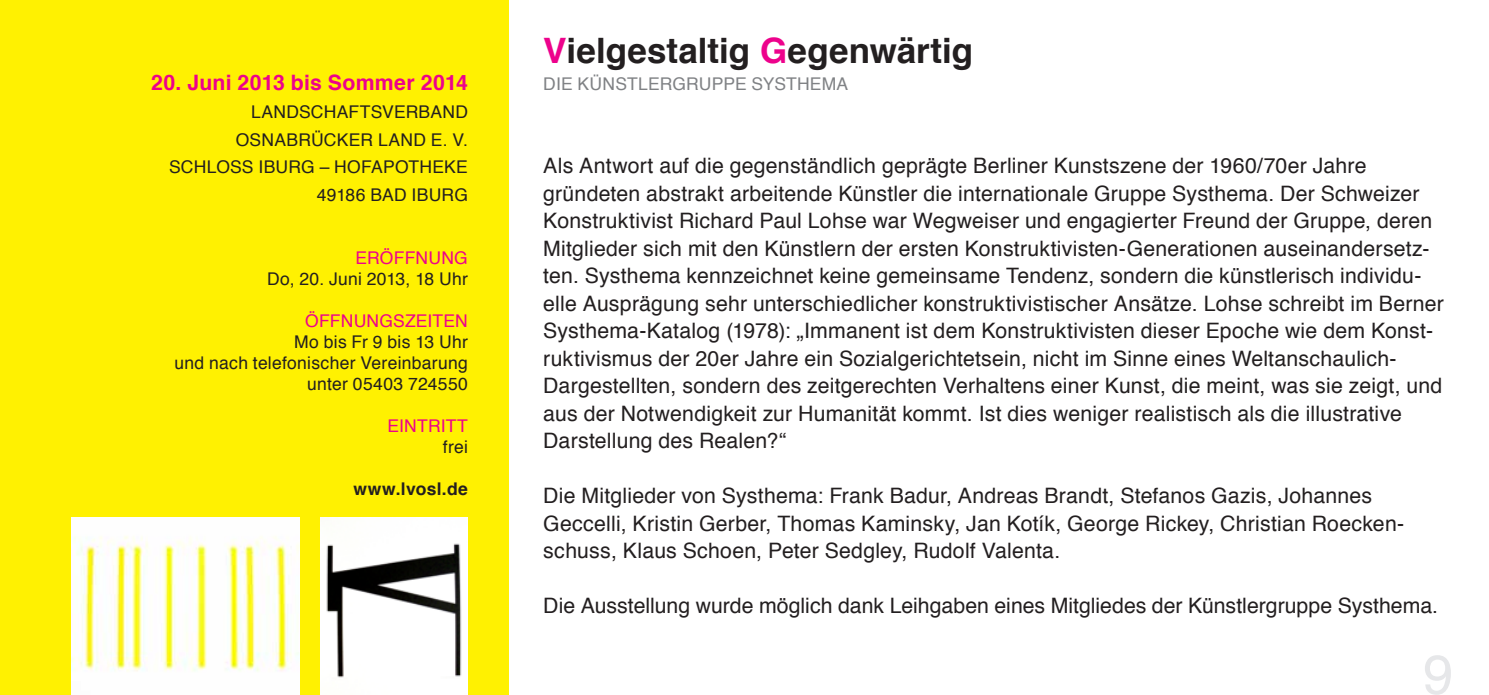
<style>
.page{position:relative;width:1489px;height:695px;background:#fff}
.page>*{position:absolute;margin:0;border:0;box-sizing:border-box;transform-origin:0 0}
.t1{font:55px "Helvetica";color:#e6e7e9}
.t2{font:700 35px "Helvetica";color:#231f20}
.t3{font:21.25px/27.5px "Helvetica";letter-spacing:.01em;color:#231f20}
.t4{font:700 21.25px "Helvetica";letter-spacing:.01em;color:#ed028c}
.t5{font:17.5px/21px "Helvetica";letter-spacing:.015em;color:#231f20}
.t6{font:17.5px "Helvetica";letter-spacing:.015em;color:#ed028c}
.t7{font:17.5px "Helvetica";letter-spacing:.01em;color:#808285}
.t8{font:700 17.5px "Helvetica";letter-spacing:.02em;color:#231f20}
.s1{color:#ed028c}
</style>
<div class="page">
<div style="left:0;top:0;width:508px;height:694px;background:#fff101"></div>
<img style="left:71px;top:517px;width:228px;height:177px">
<img style="left:320px;top:517px;width:148px;height:177px">
<h2 class="t2" style="left:543px;top:22px;width:431px"><span class="s1">V</span>ielgestaltig <span class="s1">G</span>egenwärtig</h2>
<p class="t4" style="left:151px;top:66px;width:318px">20. Juni 2013 bis Sommer 2014</p>
<p class="t7" style="left:543px;top:71px;width:85px">Die Künstlergruppe</p>
<p class="t7" style="left:751px;top:71px;width:25px">Systhema</p>
<p class="t5" style="left:251px;top:102px;width:86px">Landschaftsverba</p>
<p class="t5" style="left:442px;top:102px;width:24px">nd</p>
<p class="t5" style="left:236px;top:129px;width:52px">Osnabr</p>
<p class="t5" style="left:311px;top:129px;width:39px">ücker</p>
<p class="t5" style="left:378px;top:129px;width:91px">Land e. V.</p>
<p class="t5" style="left:169px;top:157px;width:38px">Schloss</p>
<p class="t5" style="left:258px;top:157px;width:19px">Iburg</p>
<p class="t5" style="left:317px;top:154px;width:153px;line-height:27.5px">– Hofapotheke<br>49186 Bad Iburg</p>
<p class="t3" style="left:543px;top:152px;width:902px">Als Antwort auf die gegenständlich geprägte Berliner Kunstszene der 1960/70er Jahre gründeten abstrakt arbeitende Künstler die internationale Gruppe Systhema. Der Schweizer Konstruktivist Richard Paul Lohse war Wegweiser und engagierter Freund der Gruppe, deren Mitglieder sich mit den Künstlern der ersten Konstruktivisten-Generationen auseinandersetz&shy;ten. Systhema kennzeichnet keine gemeinsame Tendenz, sondern die künstlerisch individu&shy;elle Ausprägung sehr unterschiedlicher konstruktivistischer Ansätze. Lohse schreibt im Berner Systhema-Katalog (1978): „Immanent ist dem Konstruktivisten dieser Epoche wie dem Konst&shy;ruktivismus der 20er Jahre ein Sozialgerichtetsein, nicht im Sinne eines Weltanschaulich-Dargestellten, sondern des zeitgerechten Verhaltens einer Kunst, die meint, was sie zeigt, und aus der Notwendigkeit zur Humanität kommt. Ist dies weniger realistisch als die illustrative Darstellung des Realen?“</p>
<p class="t3" style="left:543px;top:482px;width:862px">Die Mitglieder von Systhema: Frank Badur, Andreas Brandt, Stefanos Gazis, Johannes<br>Geccelli, Kristin Gerber, Thomas Kaminsky, Jan Kotík, George Rickey, Christian Roecken&shy;schuss, Klaus Schoen, Peter Sedgley, Rudolf Valenta.</p>
<p class="t3" style="left:543px;top:592px;width:896px">Die Ausstellung wurde möglich dank Leihgaben eines Mitgliedes der Künstlergruppe Systhema.</p>
<p class="t6" style="left:355px;top:244px;width:110px">Eröffnu ng</p>
<p class="t5" style="left:267px;top:268px;width:202px">Do, 20. Juni 2013, 18 Uhr</p>
<p class="t6" style="left:305px;top:307px;width:13px">Öff</p>
<p class="t6" style="left:341px;top:307px;width:51px">nungszeite</p>
<p class="t6" style="left:455px;top:307px;width:14px">n</p>
<p class="t5" style="left:175px;top:331px;width:295px;text-align:right">Mo bis Fr 9 bis 13 Uhr<br>und nach telefonischer Vereinbarung unter 05403 724550</p>
<p class="t6" style="left:387px;top:412px;width:82px">Ei ntritt</p>
<p class="t5" style="left:443px;top:436px;width:27px">frei</p>
<p class="t8" style="left:353px;top:474px;width:116px">www.lvosl.de</p>
<h1 class="t1" style="left:1422px;top:632px;width:32px">9</h1>
</div>
